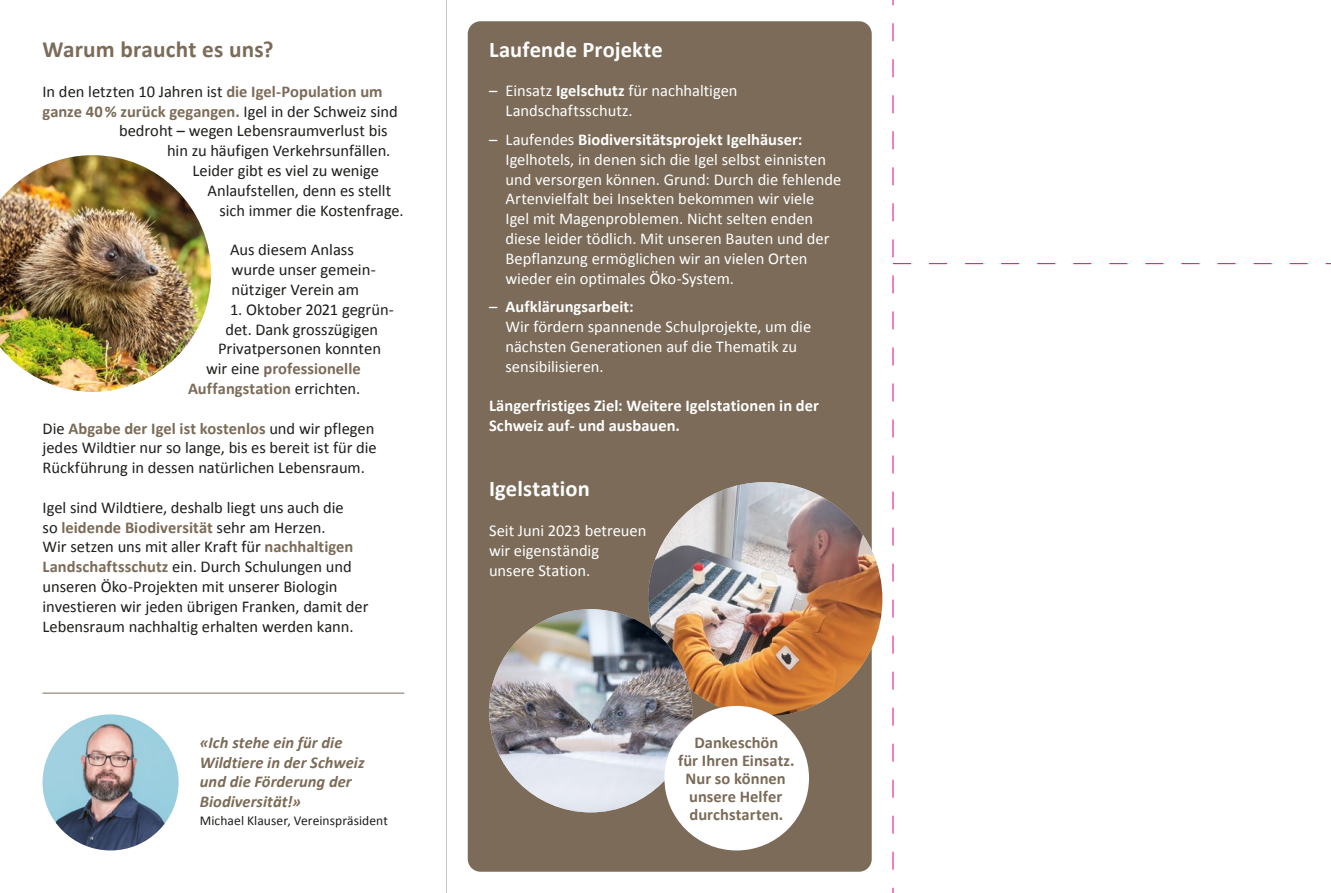
<style>
.page{position:relative;width:1331px;height:893px;background:#fff}
.page>*{position:absolute;margin:0;border:0;box-sizing:border-box;transform-origin:0 0}
.t1{font:700 23.25px "Calibri";letter-spacing:.01em;color:#7b6b58}
.t2{font:700 22.5px "Calibri";letter-spacing:.005em;color:#fff}
.t3{font:16.5px/19.8px "Calibri";letter-spacing:-.005em;color:#1d1d1b}
.t4{font:16.5px/19.8px "Calibri";letter-spacing:-.005em;color:#fff}
.t5{font:700 16.5px/18px "Calibri";color:#7b6b58;text-align:center}
.t6{font:italic 700 16.5px/19.8px "Calibri";color:#7b6b58}
.t7{font:700 16.5px/19.8px "Calibri";color:#fff}
.t8{font:13.5px "Calibri";letter-spacing:.005em;color:#1d1d1b}
.s1{font-weight:700;color:#7b6b58}
.s2{font-weight:400;color:#1d1d1b}
.s3{font-weight:700}
</style>
<div class="page">
<img style="left:43px;top:714px;width:136px;height:136px;border-radius:68px">
<hr style="left:43px;top:693px;width:361px;height:1px;background:#7b6b58">
<div style="left:468px;top:21px;width:404px;height:851px;background:#7b6b58;border-radius:13px"></div>
<img style="left:0;top:155px;width:211px;height:237px">
<img style="left:648px;top:482px;width:234px;height:234px;border-radius:117px">
<img style="left:489px;top:609px;width:203px;height:203px;border-radius:102px">
<div style="left:664px;top:706px;width:145px;height:144px;background:#fff;border-radius:50%"></div>
<hr style="left:446px;top:0;width:1px;height:893px;background:#c6c6c6">
<h1 class="t1" style="left:43px;top:35px;width:233px">Warum braucht es uns?</h1>
<p class="t3" style="left:43px;top:82px;width:342px">In den letzten 10 Jahren ist <span class="s1">die Igel-Population um</span></p>
<p class="t5" style="left:43px;top:102px;width:357px">ganze 40 % zurück gegangen. <span class="s2">Igel in der Schweiz sind</span></p>
<p class="t3" style="left:119px;top:121px;width:270px">bedroht – wegen Lebensraumverlust bis</p>
<p class="t3" style="left:167px;top:141px;width:225px">hin zu häufigen Verkehrsunfällen.</p>
<p class="t3" style="left:193px;top:161px;width:188px">Leider gibt es viel zu wenige</p>
<p class="t3" style="left:208px;top:181px;width:185px">Anlaufstellen, denn es stellt</p>
<p class="t3" style="left:220px;top:200px;width:186px">sich immer die Kostenfrage.</p>
<p class="t3" style="left:230px;top:240px;width:146px">Aus diesem Anlass wurde unser gemein&shy;nütziger Verein am</p>
<p class="t3" style="left:230px;top:299px;width:165px">1. -Oktober 2021 gegrün-</p>
<p class="t3" style="left:226px;top:319px;width:154px">det. Dank grosszügigen</p>
<p class="t3" style="left:218px;top:339px;width:165px">Privatpersonen konnten</p>
<p class="t5" style="left:206px;top:360px;width:156px"><span class="s2">wir eine</span> professionelle</p>
<p class="t5" style="left:188px;top:379px;width:174px">Auffangstation <span class="s2">errichten.</span></p>
<p class="t3" style="left:43px;top:418px;width:336px">Die <span class="s1">Abgabe der Igel ist kostenlos</span> und wir pflegen jedes Wildtier nur so lange, bis es bereit ist für die<br>Rückführung in dessen natürlichen Lebensraum.</p>
<p class="t3" style="left:43px;top:497px;width:327px">Igel sind Wildtiere, deshalb liegt uns auch die<br>so <span class="s1">leidende Biodiversität</span> sehr am Herzen.<br>Wir setzen uns mit aller Kraft für <span class="s1">nachhaltigen Landschaftsschutz</span> ein. Durch Schulungen und unseren Öko-Projekten mit unserer Biologin investieren wir jeden übrigen Franken, damit der Lebensraum nachhaltig erhalten werden kann.</p>
<p class="t6" style="left:200px;top:732px;width:166px">«Ich stehe ein für die<br>Wildtiere in der Schweiz und die Förderung der<br>Biodiversität!»</p>
<p class="t8" style="left:200px;top:812px;width:190px">Michael Klauser, Vereinspräsident</p>
<h2 class="t2" style="left:489px;top:35px;width:175px">Laufende Projekte</h2>
<p class="t4" style="left:505px;top:81px;width:234px;text-indent:-16px">– Einsatz <span class="s3">Igelschutz</span> für nachhaltigen<br>Landschaftsschutz.</p>
<p class="t4" style="left:505px;top:130px;width:337px;text-indent:-16px">– Laufendes <span class="s3">Biodiversitätsprojekt Igelhäuser:<br></span>Igelhotels, in denen sich die Igel selbst einnisten und versorgen können. Grund: Durch die fehlende Artenvielfalt bei Insekten bekommen wir viele Igel mit Magenproblemen. Nicht selten enden diese leider tödlich. Mit unseren Bauten und der Bepflanzung ermöglichen wir an vielen Orten wieder ein optimales Öko-System.</p>
<p class="t4" style="left:505px;top:297px;width:307px;text-indent:-16px">– <span class="s3">Aufklärungsarbeit:<br></span>Wir fördern spannende Schulprojekte, um die nächsten Generationen auf die Thematik zu sensibilisieren.</p>
<p class="t7" style="left:489px;top:396px;width:331px">Längerfristiges Ziel: Weitere Igelstationen in der<br>Schweiz auf- und ausbauen.</p>
<h2 class="t2" style="left:489px;top:474px;width:102px">Igelstation</h2>
<p class="t4" style="left:489px;top:521px;width:159px">Seit Juni 2023 betreuen wir eigenständig unsere Station.</p>
<p class="t5" style="left:678px;top:734px;width:118px">Dankeschön<br>für Ihren Einsatz.<br>Nur so können unsere Helfer durchstarten.</p>
</div>
